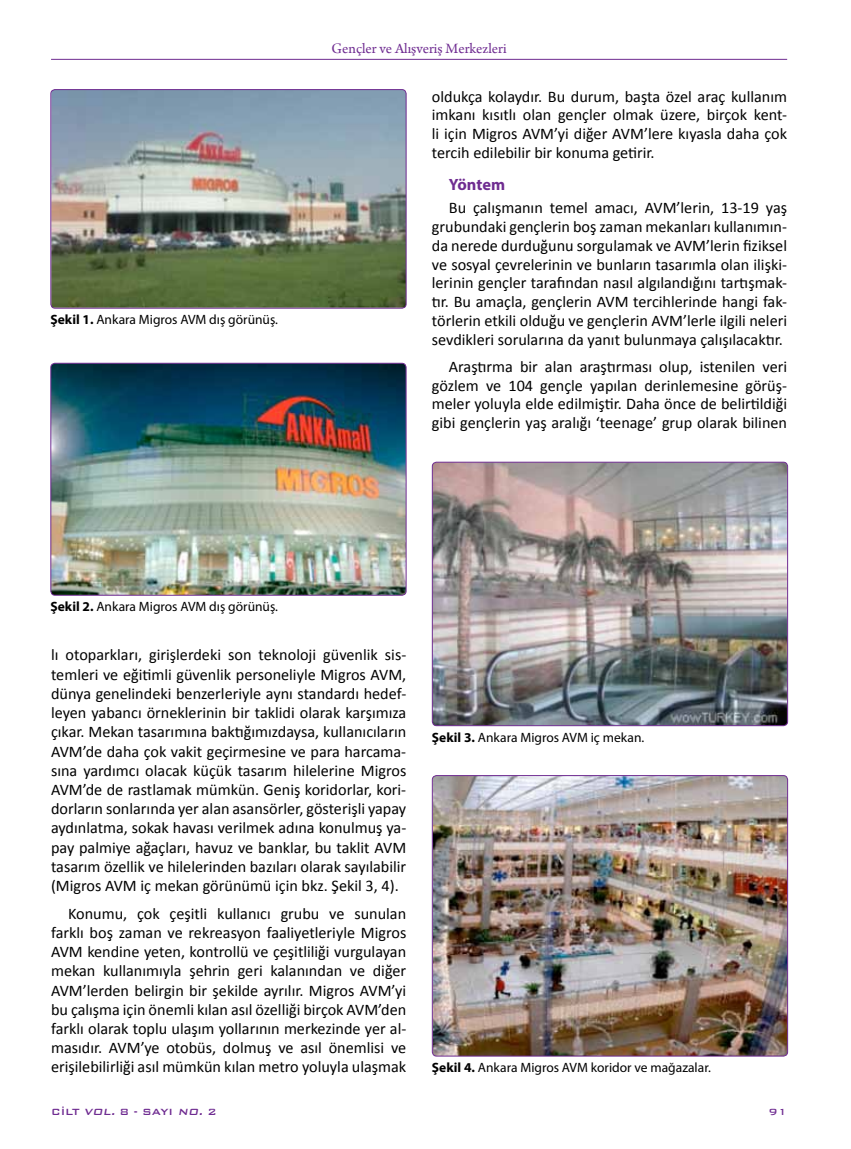
<style>
.page{position:relative;width:851px;height:1149px;background:#fff}
.page>*{position:absolute;margin:0;border:0;box-sizing:border-box;transform-origin:0 0}
.t1{font:700 16.35px "Myriad Pro";letter-spacing:-.005em;color:#6f2c91}
.t2{font:16.2px/19.2px "Calibri";color:#000;text-align:justify}
.t3{font:15px "Arno Pro";color:#6f2c91}
.t4{font:13.5px "Myriad Pro";color:#000}
.t5{font:500 12px "Bank Gothic BT";color:#6f2c91}
.s1{font-weight:700}
.s2{font-style:italic}
</style>
<div class="page">
<hr style="left:51px;top:59px;width:736px;height:1px;background:#6f2c91">
<img style="left:51px;top:90px;width:355px;height:217px">
<div style="left:51px;top:89px;width:355px;height:219px;border:1px solid #6f2c91;border-radius:4px"></div>
<img style="left:51px;top:363px;width:355px;height:231px">
<div style="left:51px;top:363px;width:355px;height:232px;border:1px solid #6f2c91;border-radius:4px"></div>
<img style="left:432px;top:775px;width:355px;height:280px">
<div style="left:432px;top:775px;width:355px;height:280px;border:1px solid #6f2c91;border-radius:4px"></div>
<img style="left:432px;top:462px;width:355px;height:263px">
<div style="left:432px;top:462px;width:355px;height:263px;border:1px solid #6f2c91;border-radius:4px"></div>
<p class="t4" style="left:50px;top:311px;width:229px"><span class="s1">Şekil 1.</span> Ankara Migros AVM dış görünüş.</p>
<p class="t3" style="left:331px;top:40px;width:176px">Gençler ve Alışveriş Merkezleri</p>
<p class="t2" style="left:432px;top:86px;width:357px;line-height:18.8px">oldukça kolaydır. Bu durum, başta özel araç kullanım imkanı kısıtlı olan gençler olmak üzere, birçok kent&shy;li için Migros AVM’yi diğer AVM’lere kıyasla daha çok tercih edilebilir bir konuma getirir.</p>
<p class="t1" style="left:449px;top:174px;width:58px">Yöntem</p>
<p class="t2" style="left:432px;top:198px;width:357px;line-height:18.8px;text-indent:17px">Bu çalışmanın temel amacı, AVM’lerin, 13-19 yaş grubundaki gençlerin boş zaman mekanları kullanımın&shy;da nerede durduğunu sorgulamak ve AVM’lerin fiziksel ve sosyal çevrelerinin ve bunların tasarımla olan ilişki&shy;lerinin gençler tarafından nasıl algılandığını tartışmak&shy;tır. Bu amaçla, gençlerin AVM tercihlerinde hangi fak&shy;törlerin etkili olduğu ve gençlerin AVM’lerle ilgili neleri sevdikleri sorularına da yanıt bulunmaya çalışılacaktır.</p>
<p class="t2" style="left:432px;top:356px;width:356px;line-height:18.8px;text-indent:17px">Araştırma bir alan araştırması olup, istenilen veri gözlem ve 104 gençle yapılan derinlemesine görüş&shy;meler yoluyla elde edilmiştir. Daha önce de belirtildiği gibi gençlerin yaş aralığı ‘teenage’ grup olarak bilinen</p>
<p class="t4" style="left:50px;top:598px;width:229px"><span class="s1">Şekil 2.</span> Ankara Migros AVM dış görünüş.</p>
<p class="t2" style="left:51px;top:644px;width:357px">lı otoparkları, girişlerdeki son teknoloji güvenlik sis&shy;temleri ve eğitimli güvenlik personeliyle Migros AVM, dünya genelindeki benzerleriyle aynı standardı hedef&shy;leyen yabancı örneklerinin bir taklidi olarak karşımıza çıkar. Mekan tasarımına baktığımızdaysa, kullanıcıların AVM’de daha çok vakit geçirmesine ve para harcama&shy;sına yardımcı olacak küçük tasarım hilelerine Migros AVM’de de rastlamak mümkün. Geniş koridorlar, kori&shy;dorların sonlarında yer alan asansörler, gösterişli yapay aydınlatma, sokak havası verilmek adına konulmuş ya&shy;pay palmiye ağaçları, havuz ve banklar, bu taklit AVM tasarım özellik ve hilelerinden bazıları olarak sayılabilir (Migros AVM iç mekan görünümü için bkz. Şekil 3, 4).</p>
<p class="t2" style="left:51px;top:902px;width:357px;text-indent:17px">Konumu, çok çeşitli kullanıcı grubu ve sunulan farklı boş zaman ve rekreasyon faaliyetleriyle Migros AVM kendine yeten, kontrollü ve çeşitliliği vurgulayan mekan kullanımıyla şehrin geri kalanından ve diğer AVM’lerden belirgin bir şekilde ayrılır. Migros AVM’yi bu çalışma için önemli kılan asıl özelliği birçok AVM’den farklı olarak toplu ulaşım yollarının merkezinde yer al&shy;masıdır. AVM’ye otobüs, dolmuş ve asıl önemlisi ve erişilebilirliği asıl mümkün kılan metro yoluyla ulaşmak</p>
<p class="t5" style="left:51px;top:1104px;width:167px">CİLT <span class="s2">VOL.</span> 8 - SAYI <span class="s2">NO.</span> 2</p>
<p class="t4" style="left:432px;top:728px;width:214px"><span class="s1">Şekil 3.</span> Ankara Migros AVM iç mekan.</p>
<p class="t4" style="left:432px;top:1059px;width:280px"><span class="s1">Şekil 4.</span> Ankara Migros AVM koridor ve mağazalar.</p>
<p class="t5" style="left:768px;top:1104px;width:20px">91</p>
</div>
